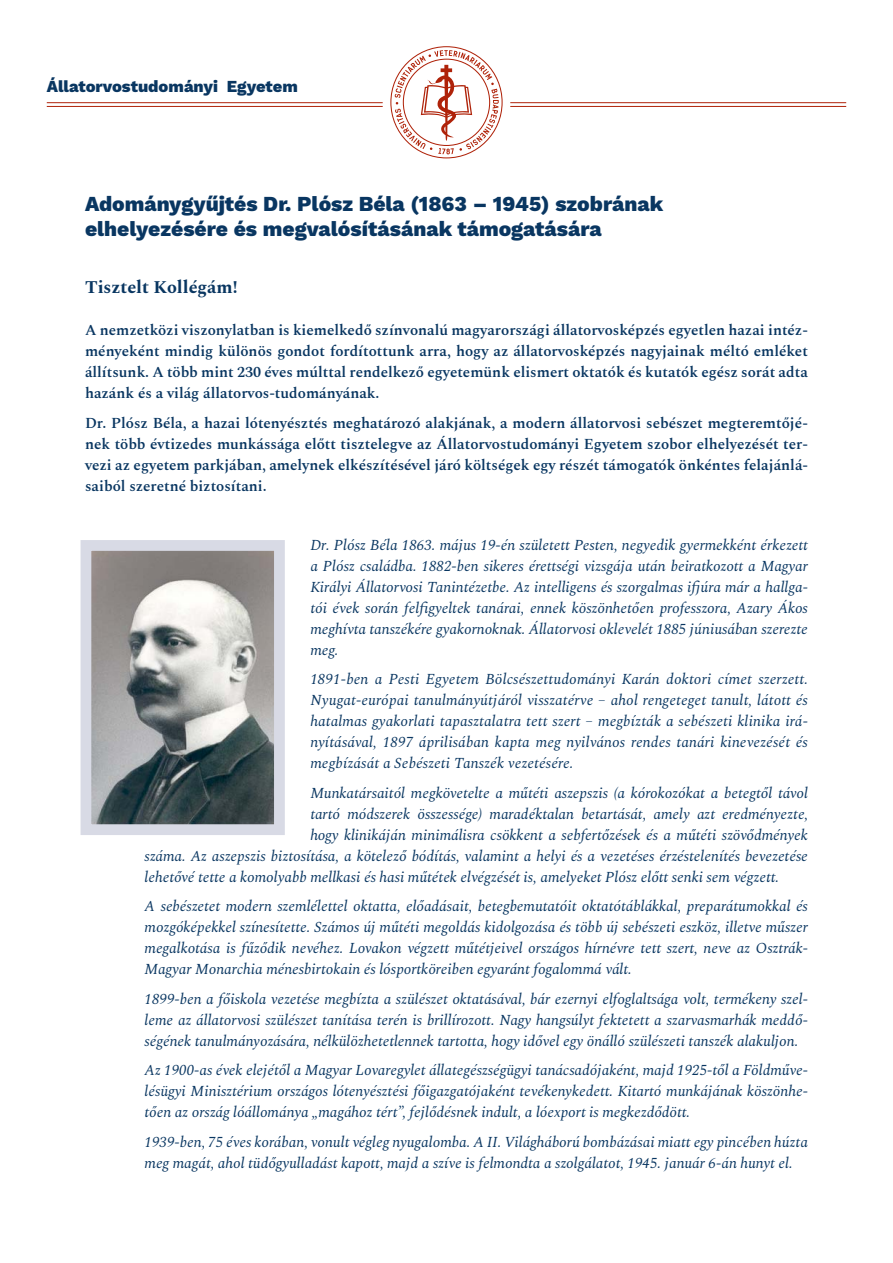
<style>
.page{position:relative;width:893px;height:1263px;background:#fff}
.page>*{position:absolute;margin:0;border:0;box-sizing:border-box;transform-origin:0 0}
.t1{font:800 21px/25.2px "Work Sans";color:#093661}
.t2{font:700 18px "Spectral";color:#093661}
.t3{font:800 16.5px "Work Sans";color:#093661}
.t4{font:italic 15px/21px "Spectral";color:#093661;text-align:justify}
.t5{font:600 15px/21px "Spectral";color:#093661;text-align:justify}
</style>
<div class="page">
<svg style="left:390px;top:46px;width:113px;height:112px"></svg>
<hr style="left:47px;top:102px;width:336px;height:1px;background:#af2209">
<hr style="left:47px;top:106px;width:336px;height:1px;background:#af2209">
<hr style="left:510px;top:102px;width:336px;height:1px;background:#af2209">
<hr style="left:510px;top:106px;width:336px;height:1px;background:#af2209">
<img style="left:93px;top:552px;width:180px;height:271px">
<div style="left:81px;top:540px;width:204px;height:295px;border:11px solid #d8dae5"></div>
<p class="t3" style="left:47px;top:77px;width:253px">Állatorvostudományi Egyetem</p>
<h1 class="t1" style="left:85px;top:192px;width:580px">Adománygyűjtés Dr. Plósz Béla (1863 – 1945) szobrának elhelyezésére és megvalósításának támogatására</h1>
<p class="t2" style="left:85px;top:274px;width:154px">Tisztelt Kollégám!</p>
<p class="t5" style="left:85px;top:319px;width:724px">A nemzetközi viszonylatban is kiemelkedő színvonalú magyarországi állatorvosképzés egyetlen hazai intéz&shy;ményeként mindig különös gondot fordítottunk arra, hogy az állatorvosképzés nagyjainak méltó emléket állítsunk. A több mint 230 éves múlttal rendelkező egyetemünk elismert oktatók és kutatók egész sorát adta hazánk és a világ állatorvos-tudományának.</p>
<p class="t5" style="left:85px;top:411px;width:724px">Dr. Plósz Béla, a hazai lótenyésztés meghatározó alakjának, a modern állatorvosi sebészet megteremtőjé&shy;nek több évtizedes munkássága előtt tisztelegve az Állatorvostudományi Egyetem szobor elhelyezését ter&shy;vezi az egyetem parkjában, amelynek elkészítésével járó költségek egy részét támogatók önkéntes felajánlá&shy;saiból szeretné biztosítani.</p>
<p class="t4" style="left:310px;top:533px;width:499px">Dr. Plósz Béla 1863. május 19-én született Pesten, negyedik gyermekként érkezett a Plósz családba. 1882-ben sikeres érettségi vizsgája után beiratkozott a Magyar Királyi Állatorvosi Tanintézetbe. Az intelligens és szorgalmas ifjúra már a hallga&shy;tói évek során felfigyeltek tanárai, ennek köszönhetően professzora, Azary Ákos meghívta tanszékére gyakornoknak. Állatorvosi oklevelét 1885 júniusában szerezte meg.</p>
<p class="t4" style="left:310px;top:668px;width:499px">1891-ben a Pesti Egyetem Bölcsészettudományi Karán doktori címet szerzett.<br>Nyugat-európai tanulmányútjáról visszatérve – ahol rengeteget tanult, látott és hatalmas gyakorlati tapasztalatra tett szert – megbízták a sebészeti klinika irá&shy;nyításával, 1897 áprilisában kapta meg nyilvános rendes tanári kinevezését és megbízását a Sebészeti Tanszék vezetésére.</p>
<p class="t4" style="left:310px;top:781px;width:499px">Munkatársaitól megkövetelte a műtéti aszepszis (a kórokozókat a betegtől távol</p>
<p class="t4" style="left:310px;top:802px;width:499px">tartó módszerek összessége) maradéktalan betartását, amely azt eredményezte,</p>
<p class="t4" style="left:310px;top:823px;width:499px">hogy klinikáján minimálisra csökkent a sebfertőzések és a műtéti szövődmények</p>
<p class="t4" style="left:145px;top:844px;width:665px">száma. Az aszepszis biztosítása, a kötelező bódítás, valamint a helyi és a vezetéses érzéstelenítés bevezetése</p>
<p class="t4" style="left:145px;top:865px;width:636px">lehetővé tette a komolyabb mellkasi és hasi műtétek elvégzését is, amelyeket Plósz előtt senki sem végzett.</p>
<p class="t4" style="left:145px;top:895px;width:665px">A sebészetet modern szemlélettel oktatta, előadásait, betegbemutatóit oktatótáblákkal, preparátumokkal és mozgóképekkel színesítette. Számos új műtéti megoldás kidolgozása és több új sebészeti eszköz, illetve műszer megalkotása is fűződik nevéhez. Lovakon végzett műtétjeivel országos hírnévre tett szert, neve az Osztrák-Magyar Monarchia ménesbirtokain és lósportköreiben egyaránt fogalommá vált.</p>
<p class="t4" style="left:145px;top:987px;width:665px">1899-ben a főiskola vezetése megbízta a szülészet oktatásával, bár ezernyi elfoglaltsága volt, termékeny szel&shy;leme az állatorvosi szülészet tanítása terén is brillírozott. Nagy hangsúlyt fektetett a szarvasmarhák meddő&shy;ségének tanulmányozására, nélkülözhetetlennek tartotta, hogy idővel egy önálló szülészeti tanszék alakuljon.</p>
<p class="t4" style="left:145px;top:1059px;width:665px">Az 1900-as évek elejétől a Magyar Lovaregylet állategészségügyi tanácsadójaként, majd 1925-től a Földműve&shy;lésügyi Minisztérium országos lótenyésztési főigazgatójaként tevékenykedett. Kitartó munkájának köszönhe&shy;tően az ország lóállománya „magához tért”, fejlődésnek indult, a lóexport is megkezdődött.</p>
<p class="t4" style="left:145px;top:1130px;width:665px">1939-ben, 75 éves korában, vonult végleg nyugalomba. A II. Világháború bombázásai miatt egy pincében húzta meg magát, ahol tüdőgyulladást kapott, majd a szíve is felmondta a szolgálatot, 1945. január 6-án hunyt el.</p>
</div>
